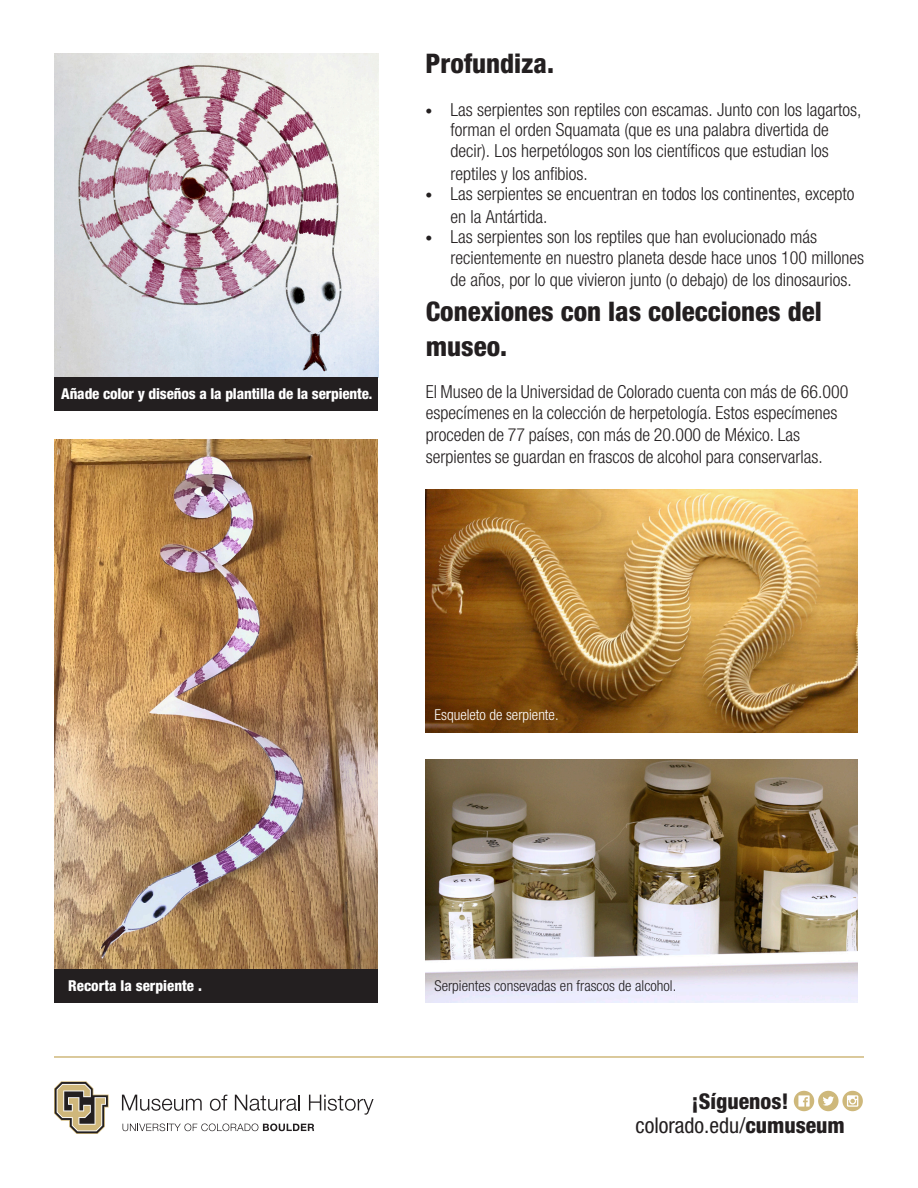
<style>
.page{position:relative;width:918px;height:1188px;background:#fff}
.page>*{position:absolute;margin:0;border:0;box-sizing:border-box;transform-origin:0 0}
.t1{font:800 condensed 27px/35px "Helvetica Neue LT Std";color:#231f20}
.t2{font:800 condensed 21.75px/23.1px "Helvetica Neue LT Std";color:#231f20;text-align:center}
.t3{font:300 condensed 18px/21.6px "Helvetica Neue LT Std";color:#231f20}
.t4{font:800 condensed 15px "Helvetica Neue LT Std";letter-spacing:-.01em;color:#fff}
.t5{font:300 condensed 15px "Helvetica Neue LT Std";color:#231f20}
.t6{font:300 condensed 15px "Helvetica Neue LT Std";color:#fff}
.s1{font-size:13.5px}
.s2{font-size:13.8px}
.s3{font-weight:400}
</style>
<div class="page">
<div style="left:818px;top:1091px;width:21px;height:20px;background:#ceb87b;border-radius:50%"></div>
<svg style="left:823px;top:1096px;width:11px;height:10px"></svg>
<div style="left:842px;top:1091px;width:21px;height:20px;background:#ceb87b;border-radius:50%"></div>
<svg style="left:847px;top:1095px;width:11px;height:12px"></svg>
<div style="left:794px;top:1091px;width:20px;height:20px;background:#ceb87b;border-radius:50%"></div>
<svg style="left:798px;top:1095px;width:12px;height:12px"></svg>
<svg style="left:122px;top:1095px;width:80px;height:16px"></svg>
<svg style="left:210px;top:1095px;width:17px;height:16px"></svg>
<svg style="left:235px;top:1095px;width:65px;height:16px"></svg>
<svg style="left:309px;top:1095px;width:65px;height:20px"></svg>
<svg style="left:123px;top:1124px;width:191px;height:7px"></svg>
<svg style="left:54px;top:1081px;width:55px;height:53px"></svg>
<hr style="left:54px;top:1056px;width:810px;height:2px;background:#cfb87b">
<img style="left:54px;top:54px;width:324px;height:323px">
<div style="left:54px;top:377px;width:324px;height:34px;background:#231f20"></div>
<img style="left:54px;top:440px;width:324px;height:529px">
<div style="left:54px;top:969px;width:324px;height:34px;background:#231f20"></div>
<img style="left:426px;top:489px;width:432px;height:243px">
<img style="left:426px;top:760px;width:432px;height:243px">
<p class="t4" style="left:61px;top:384px;width:313px">Añade color y diseños a la plantilla de la serpiente<span class="s1">.</span></p>
<p class="t1" style="left:426px;top:46px;width:130px">Profundiza.</p>
<p class="t3" style="left:450px;top:98px;width:413px;text-indent:-25px"><span class="s2">•</span> Las serpientes son reptiles con escamas. Junto con los lagartos, forman el orden Squamata (que es una palabra divertida de decir). Los herpetólogos son los científicos que estudian los reptiles y los anfibios.</p>
<p class="t3" style="left:450px;top:182px;width:406px;line-height:23.1px;text-indent:-25px"><span class="s2">•</span> Las serpientes se encuentran en todos los continentes, excepto en la Antártida.</p>
<p class="t3" style="left:450px;top:226px;width:415px;text-indent:-25px"><span class="s2">•</span> Las serpientes son los reptiles que han evolucionado más recientemente en nuestro planeta desde hace unos 100 millones de años, por lo que vivieron junto (o debajo) de los dinosaurios.</p>
<p class="t1" style="left:426px;top:293px;width:398px">Conexiones con las colecciones del museo.</p>
<p class="t3" style="left:426px;top:381px;width:424px">El Museo de la Universidad de Colorado cuenta con más de 66.000 especímenes en la colección de herpetología. Estos especímenes proceden de 77 países, con más de 20.000 de México. Las serpientes se guardan en frascos de alcohol para conservarlas.</p>
<p class="t6" style="left:435px;top:707px;width:126px">Esqueleto de serpiente.</p>
<p class="t4" style="left:68px;top:976px;width:135px">Recorta la serpiente .</p>
<p class="t5" style="left:435px;top:977px;width:243px">Serpientes consevadas en frascos de alcohol.</p>
<p class="t2" style="left:635px;top:1090px;width:211px">¡Síguenos! <span class="s3">colorado.edu/</span>cumuseum</p>
</div>
